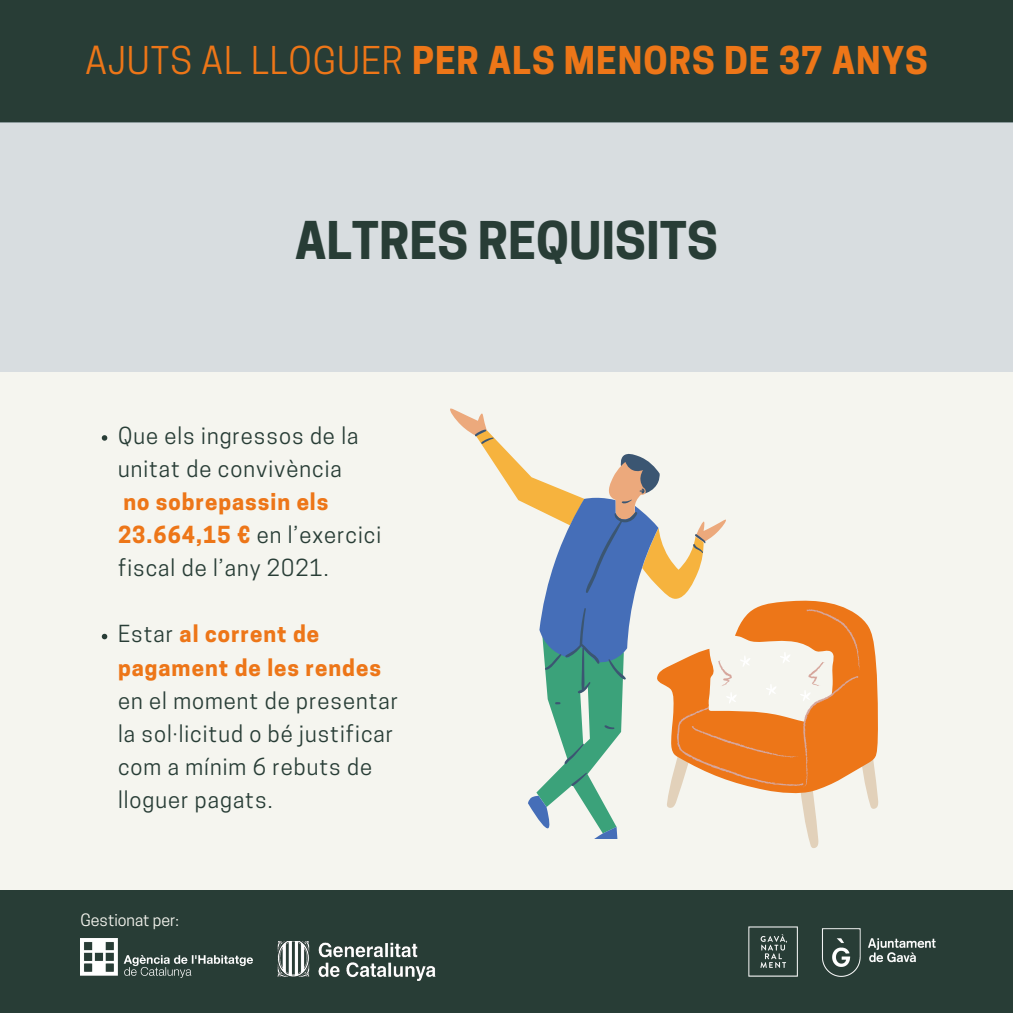
<style>
.page{position:relative;width:1013px;height:1013px;background:#fff}
.page>*{position:absolute;margin:0;border:0;box-sizing:border-box;transform-origin:0 0}
.t1{font:700 48.75px "Cooper Hewitt";color:#283d36}
.t2{font:700 36px "Cooper Hewitt";letter-spacing:.03em;color:#ed7618}
.t3{font:22px/33.1px "Cooper Hewitt";letter-spacing:.045em;color:#283d36}
.t4{font:700 22px/33.1px "Cooper Hewitt";letter-spacing:.045em;color:#ed7618}
.t5{font:16px "Cooper Hewitt";color:#f5f5ef}
.s1{font-weight:400}
.s2{font-weight:700;color:#ed7618}
.s3{font-weight:400;color:#283d36}
</style>
<div class="page">
<div style="left:0;top:0;width:1012px;height:1012px;background:#f5f5ef"></div>
<div style="left:0;top:0;width:1012px;height:123px;background:#283d36"></div>
<div style="left:0;top:122px;width:1012px;height:250px;background:#d8dde0"></div>
<div style="left:0;top:890px;width:1012px;height:122px;background:#283d36"></div>
<img style="left:748px;top:926px;width:50px;height:51px">
<img style="left:822px;top:928px;width:114px;height:49px">
<img style="left:277px;top:941px;width:158px;height:39px">
<img style="left:80px;top:938px;width:172px;height:39px">
<svg style="left:455px;top:418px;width:250px;height:416px"></svg>
<div style="left:405px;top:468px;width:76px;height:380px;background:#f5f5ef"></div>
<div style="left:438px;top:594px;width:76px;height:268px;background:#f5f5ef"></div>
<svg style="left:656px;top:599px;width:191px;height:195px"></svg>
<svg style="left:667px;top:609px;width:211px;height:239px"></svg>
<svg style="left:102px;top:435px;width:5px;height:5px"></svg>
<svg style="left:102px;top:633px;width:5px;height:6px"></svg>
<h2 class="t2" style="left:85px;top:47px;width:844px"><span class="s1">AJUTS AL LLOGUER</span> PER ALS MENORS DE 37 ANYS</h2>
<h1 class="t1" style="left:295px;top:222px;width:424px">ALTRES REQUISITS</h1>
<p class="t3" style="left:118px;top:422px;width:242px">Que els ingressos de la unitat de convivència</p>
<p class="t3" style="left:118px;top:488px;width:264px"><span class="s2">no sobrepassin els<br>23.664,15 €</span> en l’exercici fiscal de l’any 2021.</p>
<p class="t4" style="left:118px;top:620px;width:264px"><span class="s3">Estar</span> al corrent de pagament de les rendes</p>
<p class="t3" style="left:118px;top:686px;width:282px">en el moment de presentar la sol·licitud o bé justificar com a mínim 6 rebuts de lloguer pagats.</p>
<p class="t5" style="left:80px;top:914px;width:100px">Gestionat per:</p>
</div>
